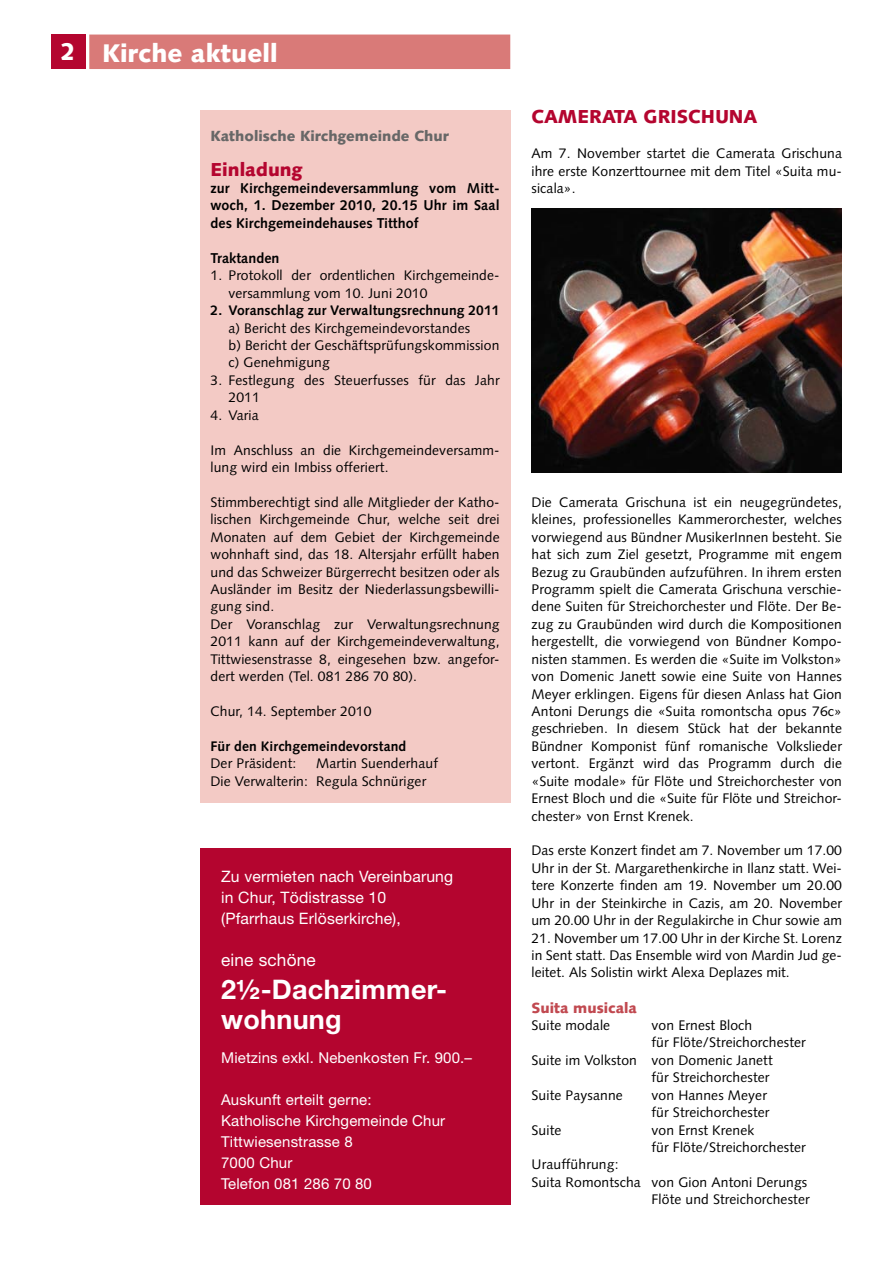
<style>
.page{position:relative;width:893px;height:1263px;background:#fff}
.page>*{position:absolute;margin:0;border:0;box-sizing:border-box;transform-origin:0 0}
.t1{font:700 27px/29.5px "Helvetica Neue";letter-spacing:.01em;color:#fff}
.t2{font:900 25.5px "Syntax";color:#fff}
.t3{font:900 18.75px "Syntax";color:#b4052f}
.t4{font:17.25px "Helvetica Neue";letter-spacing:.01em;color:#fff}
.t5{font:15.75px/21px "Helvetica Neue";letter-spacing:.01em;color:#fff}
.t6{font:15px/21px "Helvetica Neue";letter-spacing:.01em;color:#fff}
.t7{font:900 14.7px "Syntax";color:#676767}
.t8{font:900 14.7px "Syntax";color:#c14950}
.t9{font:700 14.25px/17.4px "Syntax";letter-spacing:.005em;color:#000;text-align:justify}
.t10{font:13.8px/17.4px "Syntax";letter-spacing:.01em;color:#000}
.t11{font:700 13.8px "Syntax";letter-spacing:.01em;color:#000}
.s1{font-size:24px}
</style>
<div class="page">
<div style="left:51px;top:35px;width:34px;height:34px;background:#b4052f"></div>
<div style="left:89px;top:35px;width:421px;height:34px;background:#d97a78"></div>
<div style="left:200px;top:111px;width:310px;height:692px;background:#f3cac5"></div>
<div style="left:200px;top:848px;width:310px;height:356px;background:#b4052f"></div>
<img style="left:531px;top:209px;width:311px;height:263px">
<h2 class="t2" style="left:60px;top:38px;width:219px"><span class="s1">2</span> Kirche aktuell</h2>
<p class="t7" style="left:210px;top:127px;width:240px">Katholische Kirchgemeinde Chur</p>
<h3 class="t3" style="left:210px;top:158px;width:94px">Einladung</h3>
<p class="t9" style="left:210px;top:180px;width:291px">zur Kirchgemeindeversammlung vom Mitt&shy;woch, 1. Dezember 2010, 20.15 Uhr im Saal des Kirchgemeindehauses Titthof</p>
<p class="t9" style="left:210px;top:249px;width:71px">Traktanden</p>
<p class="t10" style="left:228px;top:267px;width:273px;text-indent:-18px">1. Protokoll der ordentlichen Kirchgemeinde&shy;versammlung vom 10. Juni 2010</p>
<p class="t11" style="left:210px;top:302px;width:291px">2. Voranschlag zur Verwaltungsrechnung 2011</p>
<p class="t10" style="left:228px;top:319px;width:272px">a) Bericht des Kirchgemeindevorstandes<br>b) Bericht der Geschäftsprüfungskommission c) Genehmigung</p>
<p class="t10" style="left:228px;top:371px;width:273px;text-indent:-18px">3. Festlegung des Steuerfusses für das Jahr<br>2011</p>
<p class="t10" style="left:210px;top:406px;width:50px">4. Varia</p>
<p class="t10" style="left:210px;top:441px;width:291px">Im Anschluss an die Kirchgemeindeversamm&shy;lung wird ein Imbiss offeriert.</p>
<p class="t10" style="left:210px;top:493px;width:291px">Stimmberechtigt sind alle Mitglieder der Katho&shy;lischen Kirchgemeinde Chur, welche seit drei Monaten auf dem Gebiet der Kirchgemeinde wohnhaft sind, das 18. Altersjahr erfüllt haben und das Schweizer Bürgerrecht besitzen oder als Ausländer im Besitz der Niederlassungsbewilli&shy;gung sind.<br>Der Voranschlag zur Verwaltungsrechnung 2011 kann auf der Kirchgemeindeverwaltung, Tittwiesenstrasse 8, eingesehen bzw. angefor&shy;dert werden (Tel. 081 286 70 80).</p>
<p class="t10" style="left:210px;top:702px;width:162px">Chur, 14. September 2010</p>
<p class="t11" style="left:210px;top:738px;width:197px">Für den Kirchgemeindevorstand</p>
<p class="t10" style="left:210px;top:755px;width:87px">Der Präsident:</p>
<p class="t10" style="left:210px;top:755px;width:229px;text-indent:106px">Martin Suenderhauf<br>Die Verwalterin: Regula Schnüriger</p>
<p class="t5" style="left:221px;top:865px;width:234px">Zu vermieten nach Vereinbarung in Chur, Tödistrasse 10 (Pfarrhaus Erlöserkirche),</p>
<p class="t4" style="left:221px;top:949px;width:96px">eine schöne</p>
<h1 class="t1" style="left:221px;top:974px;width:227px">2½-Dachzimmer-- wohnung</h1>
<p class="t6" style="left:221px;top:1046px;width:252px">Mietzins exkl. Nebenkosten Fr. 900.–</p>
<p class="t6" style="left:221px;top:1088px;width:226px">Auskunft erteilt gerne:<br>Katholische Kirchgemeinde Chur<br>Tittwiesenstrasse 8<br>7000 Chur<br>Telefon 081 286 70 80</p>
<h3 class="t3" style="left:531px;top:106px;width:227px">CAMERATA GRISCHUNA</h3>
<p class="t10" style="left:531px;top:145px;width:312px;text-align:justify">Am 7. November startet die Camerata Grischuna ihre erste Konzerttournee mit dem Titel «Suita mu&shy;sicala».</p>
<p class="t10" style="left:531px;top:493px;width:312px;text-align:justify">Die Camerata Grischuna ist ein neugegründetes, kleines, professionelles Kammerorchester, welches vorwiegend aus Bündner MusikerInnen besteht. Sie hat sich zum Ziel gesetzt, Programme mit engem Bezug zu Graubünden aufzuführen. In ihrem ersten Programm spielt die Camerata Grischuna verschie&shy;dene Suiten für Streichorchester und Flöte. Der Be&shy;zug zu Graubünden wird durch die Kompositionen hergestellt, die vorwiegend von Bündner Kompo&shy;nisten stammen. Es werden die «Suite im Volkston» von Domenic Janett sowie eine Suite von Hannes Meyer erklingen. Eigens für diesen Anlass hat Gion Antoni Derungs die «Suita romontscha opus 76c» geschrieben. In diesem Stück hat der bekannte Bündner Komponist fünf romanische Volkslieder vertont. Ergänzt wird das Programm durch die «Suite modale» für Flöte und Streichorchester von Ernest Bloch und die «Suite für Flöte und Streichor&shy;chester» von Ernst Krenek.</p>
<p class="t10" style="left:531px;top:842px;width:312px;text-align:justify">Das erste Konzert findet am 7. November um 17.00<br>Uhr in der St. Margarethenkirche in Ilanz statt. Wei&shy;tere Konzerte finden am 19. November um 20.00<br>Uhr in der Steinkirche in Cazis, am 20. November um 20.00 Uhr in der Regulakirche in Chur sowie am</p>
<p class="t10" style="left:531px;top:929px;width:312px;text-align:justify">21. November um 17.00 Uhr in der Kirche St. Lorenz in Sent statt. Das Ensemble wird von Mardin Jud ge&shy;leitet. Als Solistin wirkt Alexa Deplazes mit.</p>
<p class="t8" style="left:531px;top:999px;width:107px">Suita musicala</p>
<p class="t10" style="left:531px;top:1016px;width:80px">Suite modale</p>
<p class="t10" style="left:652px;top:1016px;width:102px">von Ernest Bloch</p>
<p class="t10" style="left:652px;top:1034px;width:156px">für Flöte/Streichorchester</p>
<p class="t10" style="left:531px;top:1051px;width:243px">Suite im Volkston von Domenic Janett</p>
<p class="t10" style="left:652px;top:1069px;width:119px">für Streichorchester</p>
<p class="t10" style="left:531px;top:1086px;width:93px">Suite Paysanne</p>
<p class="t10" style="left:652px;top:1086px;width:119px">von Hannes Meyer für Streichorchester</p>
<p class="t10" style="left:531px;top:1121px;width:31px">Suite</p>
<p class="t10" style="left:652px;top:1121px;width:156px">von Ernst Krenek<br>für Flöte/Streichorchester</p>
<p class="t10" style="left:531px;top:1156px;width:88px">Uraufführung:</p>
<p class="t10" style="left:531px;top:1173px;width:277px">Suita Romontscha von Gion Antoni Derungs</p>
<p class="t10" style="left:652px;top:1191px;width:160px">Flöte und Streichorchester</p>
</div>
